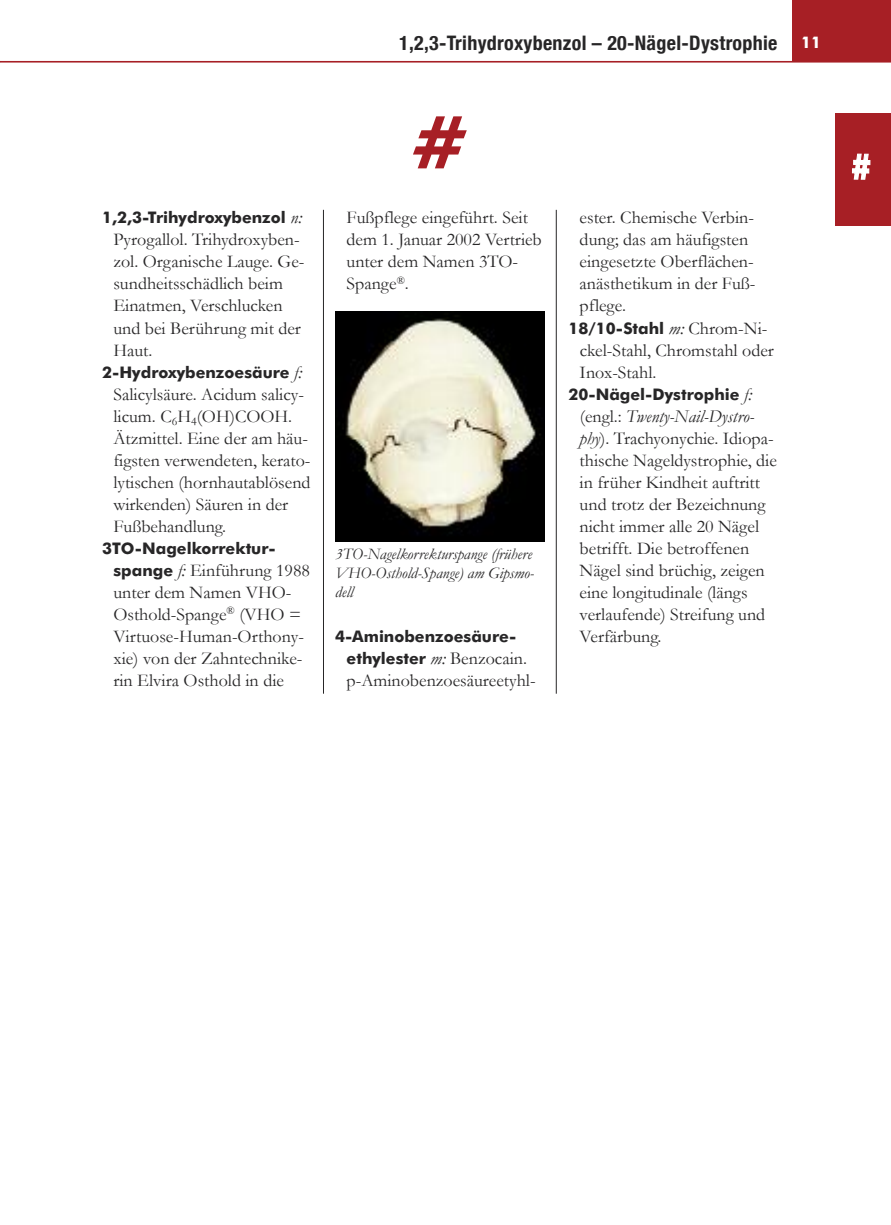
<style>
.page{position:relative;width:891px;height:1225px;background:#fff}
.page>*{position:absolute;margin:0;border:0;box-sizing:border-box;transform-origin:0 0}
.t1{font:700 72px "Futura BT";color:#a71f25}
.t2{font:700 condensed 20px "Helvetica Neue";letter-spacing:.015em;color:#272627}
.t3{font:18px/22px "Garamond";color:#272627}
.t4{font:700 16px/22px "Futura BT";color:#272627}
.t5{font:italic 16px/19.2px "Garamond";color:#272627}
.s1{font-family:"Futura BT";font-stretch:normal;font-size:16px;color:#fff}
.s2{font-family:"Garamond";font-weight:400;font-style:italic;font-size:18px}
.s3{font-family:"Futura BT";font-weight:700;font-size:16px}
.s4{font-style:italic}
.s5{font-family:"Garamond";font-weight:400;font-size:18px}
</style>
<div class="page">
<div style="left:791px;top:0;width:99px;height:61px;background:#a71f25"></div>
<hr style="left:0;top:61px;width:890px;height:2px;background:#a71f25">
<div style="left:834px;top:113px;width:56px;height:113px;background:#a71f25"></div>
<hr style="left:323px;top:210px;width:1px;height:483px;background:#272627">
<hr style="left:555px;top:210px;width:1px;height:483px;background:#272627">
<img style="left:335px;top:312px;width:209px;height:229px">
<p class="t2" style="left:399px;top:30px;width:423px">1,2,3-Trihydroxybenzol – 20-Nägel-Dystrophie <span class="s1">11</span></p>
<p class="t4" style="left:102px;top:208px;width:201px">1,2,3-Trihydroxybenzol <span class="s2">n:</span></p>
<p class="t3" style="left:113px;top:229px;width:192px">Pyrogallol. Trihydroxyben&shy;zol. Organische Lauge. Ge&shy;sundheitsschädlich beim<br>Einatmen, Verschlucken und bei Berührung mit der<br>Haut.</p>
<p class="t4" style="left:102px;top:362px;width:201px">2-Hydroxybenzoesäure <span class="s2">f:</span></p>
<p class="t3" style="left:113px;top:383px;width:198px">Salicylsäure. Acidum salicy&shy;licum. C<sub>6</sub>H<sub>4</sub>(OH)COOH.<br>Ätzmittel. Eine der am häu&shy;figsten verwendeten, kerato&shy;lytischen (hornhautablösend wirkenden) Säuren in der<br>Fußbehandlung.</p>
<p class="t4" style="left:102px;top:538px;width:175px">3TO-Nagelkorrektur-</p>
<p class="t3" style="left:113px;top:559px;width:198px"><span class="s3">spange</span> <span class="s4">f:</span> Einführung 1988 unter dem Namen VHO-<br>Osthold-Spange<sup>®</sup> (VHO =<br>Virtuose-Human-Orthony&shy;xie) von der Zahntechnike&shy;rin Elvira Osthold in die</p>
<h1 class="t1" style="left:412px;top:113px;width:57px">#</h1>
<p class="t3" style="left:346px;top:207px;width:197px">Fußpflege eingeführt. Seit dem 1. Januar 2002 Vertrieb unter dem Namen 3TO-<br>Spange<sup>®</sup>.</p>
<p class="t5" style="left:335px;top:544px;width:200px">3TO-Nagelkorrekturspange (frühere<br>VHO-Osthold-Spange) am Gipsmo&shy;dell</p>
<p class="t4" style="left:346px;top:626px;width:182px;text-indent:-11px">4-Aminobenzoesäure&shy;ethylester <span class="s2">m:</span> <span class="s5">Benzocain.</span></p>
<p class="t3" style="left:346px;top:669px;width:190px">p-Aminobenzoesäureetyhl-</p>
<p class="t3" style="left:579px;top:207px;width:177px">ester. Chemische Verbin&shy;dung; das am häufigsten eingesetzte Oberflächen&shy;anästhetikum in der Fuß&shy;pflege.</p>
<p class="t4" style="left:568px;top:318px;width:200px">18/10-Stahl <span class="s2">m:</span> <span class="s5">Chrom-Ni-</span></p>
<p class="t3" style="left:579px;top:339px;width:196px">ckel-Stahl, Chromstahl oder<br>Inox-Stahl.</p>
<p class="t4" style="left:568px;top:384px;width:185px">20-Nägel-Dystrophie <span class="s2">f:</span></p>
<p class="t3" style="left:579px;top:405px;width:199px">(engl.: <span class="s4">Twenty-Nail-Dystro&shy;phy</span>). Trachyonychie. Idiopa&shy;thische Nageldystrophie, die in früher Kindheit auftritt und trotz der Bezeichnung nicht immer alle 20 Nägel betrifft. Die betroffenen<br>Nägel sind brüchig, zeigen eine longitudinale (längs verlaufende) Streifung und<br>Verfärbung.</p>
</div>
